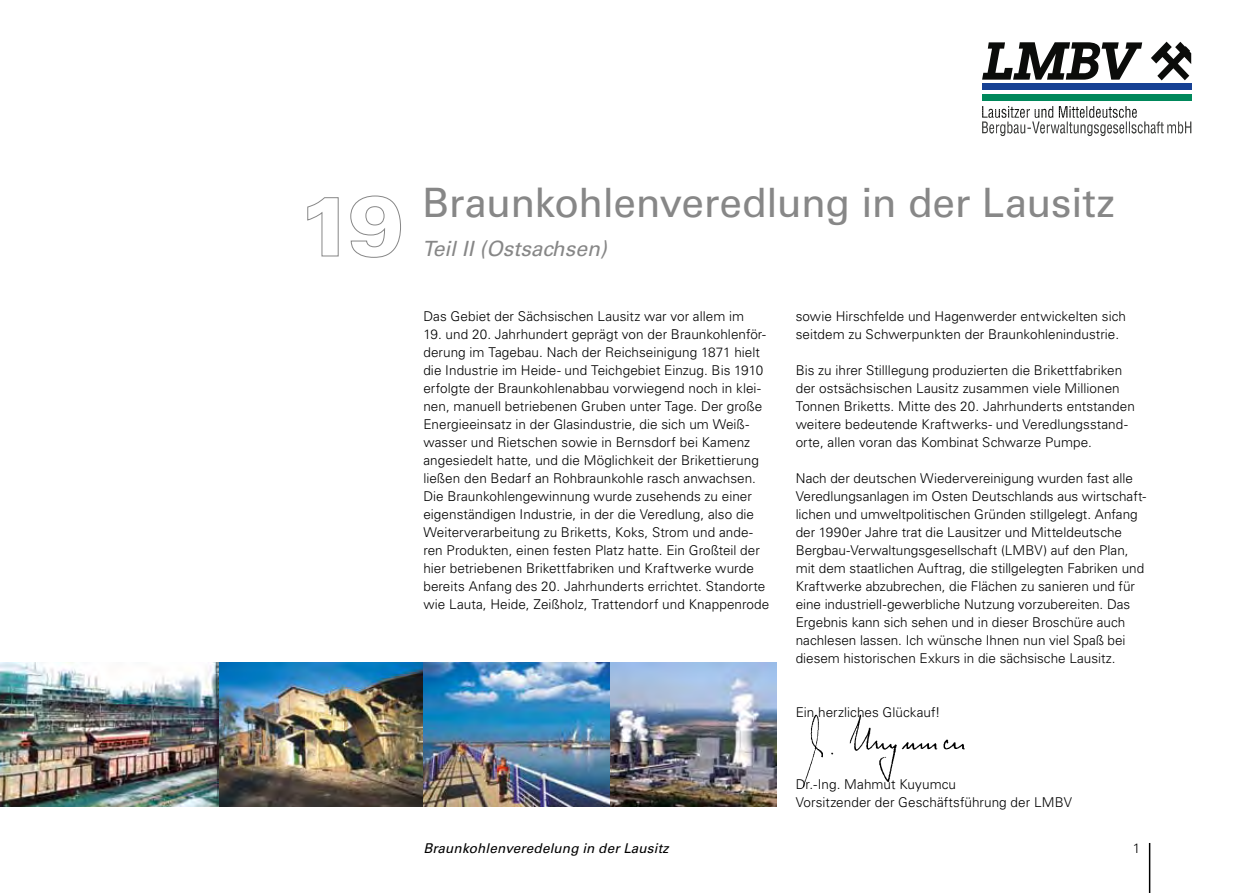
<style>
.page{position:relative;width:1234px;height:893px;background:#fff}
.page>*{position:absolute;margin:0;border:0;box-sizing:border-box;transform-origin:0 0}
.t1{font:40.5px "Univers LT Std";letter-spacing:-.01em;color:#878787}
.t2{font:italic 21px "Univers LT Std";color:#878787}
.t3{font:300 13.5px/18px "Univers LT Std";letter-spacing:.005em;color:#000}
.t4{font:italic 13.5px "Univers LT Std";letter-spacing:.01em;color:#000}
</style>
<div class="page">
<hr style="left:1148px;top:843px;width:2px;height:50px;background:#000">
<img style="left:803px;top:714px;width:162px;height:72px">
<img style="left:218px;top:663px;width:382px;height:144px">
<div style="left:981px;top:83px;width:209px;height:7px;background:#164194"></div>
<div style="left:981px;top:94px;width:209px;height:6px;background:#00885b"></div>
<svg style="left:982px;top:106px;width:208px;height:30px"></svg>
<svg style="left:982px;top:42px;width:159px;height:38px"></svg>
<svg style="left:1151px;top:42px;width:39px;height:38px"></svg>
<img style="left:0;top:663px;width:218px;height:144px">
<img style="left:600px;top:663px;width:176px;height:144px">
<svg style="left:307px;top:197px;width:32px;height:60px"></svg>
<svg style="left:350px;top:195px;width:51px;height:63px"></svg>
<h1 class="t1" style="left:422px;top:178px;width:693px">Braunkohlenveredlung in der Lausitz</h1>
<h2 class="t2" style="left:422px;top:236px;width:186px">Teil II (Ostsachsen)</h2>
<p class="t3" style="left:423px;top:307px;width:322px">Das Gebiet der Sächsischen Lausitz war vor allem im</p>
<p class="t3" style="left:423px;top:325px;width:347px">19. und 20. Jahrhundert geprägt von der Braunkohlenför&shy;derung im Tagebau. Nach der Reichseinigung 1871 hielt die Industrie im Heide- und Teichgebiet Einzug. Bis 1910 erfolgte der Braunkohlenabbau vorwiegend noch in klei&shy;nen, manuell betriebenen Gruben unter Tage. Der große Energieeinsatz in der Glasindustrie, die sich um Weiß&shy;wasser und Rietschen sowie in Bernsdorf bei Kamenz angesiedelt hatte, und die Möglichkeit der Brikettierung ließen den Bedarf an Rohbraunkohle rasch anwachsen.<br>Die Braunkohlengewinnung wurde zusehends zu einer eigenständigen Industrie, in der die Veredlung, also die Weiterverarbeitung zu Briketts, Koks, Strom und ande&shy;ren Produkten, einen festen Platz hatte. Ein Großteil der hier betriebenen Brikettfabriken und Kraftwerke wurde bereits Anfang des 20. Jahrhunderts errichtet. Standorte wie Lauta, Heide, Zeißholz, Trattendorf und Knappenrode</p>
<p class="t3" style="left:795px;top:307px;width:332px">sowie Hirschfelde und Hagenwerder entwickelten sich seitdem zu Schwerpunkten der Braunkohlenindustrie.</p>
<p class="t3" style="left:795px;top:361px;width:340px">Bis zu ihrer Stilllegung produzierten die Brikettfabriken der ostsächsischen Lausitz zusammen viele Millionen Tonnen Briketts. Mitte des 20. Jahrhunderts entstanden weitere bedeutende Kraftwerks- und Veredlungsstand&shy;orte, allen voran das Kombinat Schwarze Pumpe.</p>
<p class="t3" style="left:795px;top:469px;width:352px">Nach der deutschen Wiedervereinigung wurden fast alle Veredlungsanlagen im Osten Deutschlands aus wirtschaft&shy;lichen und umweltpolitischen Gründen stillgelegt. Anfang der 1990er Jahre trat die Lausitzer und Mitteldeutsche Bergbau-Verwaltungsgesellschaft (LMBV) auf den Plan, mit dem staatlichen Auftrag, die stillgelegten Fabriken und Kraftwerke abzubrechen, die Flächen zu sanieren und für eine industriell-gewerbliche Nutzung vorzubereiten. Das Ergebnis kann sich sehen und in dieser Broschüre auch nachlesen lassen. Ich wünsche Ihnen nun viel Spaß bei diesem historischen Exkurs in die sächsische Lausitz.</p>
<p class="t3" style="left:795px;top:703px;width:146px">Ein herzliches Glückauf!</p>
<p class="t3" style="left:795px;top:775px;width:278px">Dr.-Ing. Mahmut Kuyumcu<br>Vorsitzender der Geschäftsführung der LMBV</p>
<p class="t4" style="left:423px;top:840px;width:246px">Braunkohlenveredelung in der Lausitz</p>
<p class="t3" style="left:1132px;top:839px;width:9px">1</p>
</div>
